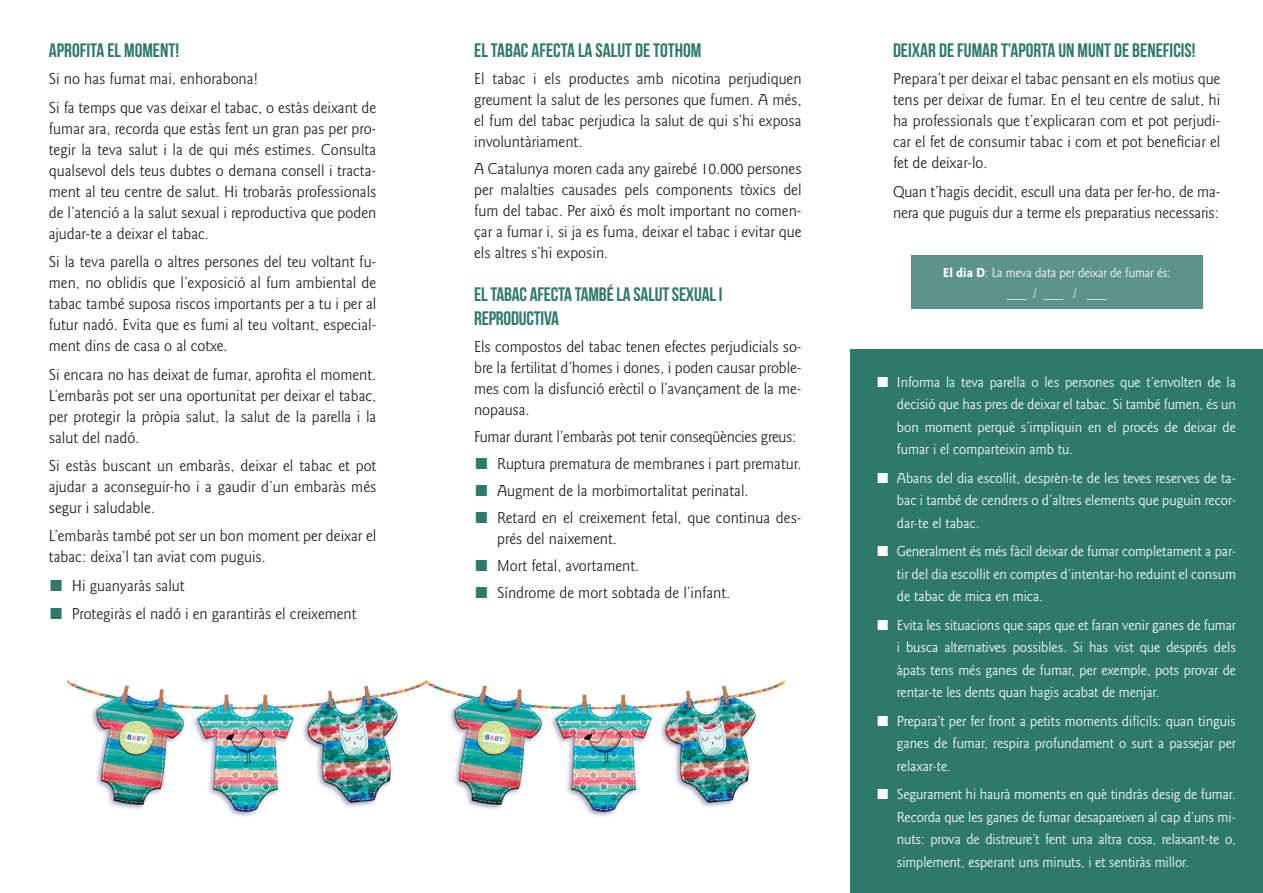
<style>
.page{position:relative;width:1263px;height:893px;background:#fff}
.page>*{position:absolute;margin:0;border:0;box-sizing:border-box;transform-origin:0 0}
.titol{font:700 19.5px/24px "Bebas Neue";color:#2e786c}
.texto{font:16.5px/21px "Goudy Sans Std";color:#231f20;text-align:justify}
.texto-2{font:15px/22.5px "Goudy Sans Std";color:#fff;text-align:justify}
.t1{font:13.5px/21px "Goudy Sans Std";letter-spacing:-.01em;color:#fff;text-align:center}
.s1{font-family:"Bryant";color:#2e786c}
.s2{font-weight:700}
.s3{font-family:"Bryant"}
</style>
<div class="page">
<div style="left:911px;top:255px;width:292px;height:54px;background:#5d938a"></div>
<div style="left:850px;top:350px;width:413px;height:543px;background:#2e786c"></div>
<img style="left:67px;top:680px;width:358px;height:137px">
<img style="left:425px;top:680px;width:360px;height:137px">
<p class="titol" style="left:49px;top:38px;width:132px">APROFITA EL MOMENT!</p>
<p class="texto" style="left:49px;top:69px;width:211px">Si no has fumat mai, enhorabona!</p>
<p class="texto" style="left:49px;top:97px;width:329px">Si fa temps que vas deixar el tabac, o estàs deixant de fumar ara, recorda que estàs fent un gran pas per pro&shy;tegir la teva salut i la de qui més estimes. Consulta qualsevol dels teus dubtes o demana consell i tracta&shy;ment al teu centre de salut. Hi trobaràs professionals de l’atenció a la salut sexual i reproductiva que poden ajudar-te a deixar el tabac.</p>
<p class="texto" style="left:49px;top:251px;width:329px">Si la teva parella o altres persones del teu voltant fu&shy;men, no oblidis que l’exposició al fum ambiental de tabac també suposa riscos importants per a tu i per al futur nadó. Evita que es fumi al teu voltant, especial&shy;ment dins de casa o al cotxe.</p>
<p class="texto" style="left:49px;top:364px;width:329px">Si encara no has deixat de fumar, aprofita el moment.<br>L’embaràs pot ser una oportunitat per deixar el tabac, per protegir la pròpia salut, la salut de la parella i la salut del nadó.</p>
<p class="texto" style="left:49px;top:455px;width:329px">Si estàs buscant un embaràs, deixar el tabac et pot ajudar a aconseguir-ho i a gaudir d’un embaràs més segur i saludable.</p>
<p class="texto" style="left:49px;top:526px;width:329px">L’embaràs també pot ser un bon moment per deixar el tabac: deixa’l tan aviat com puguis.</p>
<p class="texto" style="left:49px;top:575px;width:137px"><span class="s1">q</span> Hi guanyaràs salut</p>
<p class="texto" style="left:49px;top:604px;width:309px"><span class="s1">q</span> Protegiràs el nadó i en garantiràs el creixement</p>
<p class="titol" style="left:474px;top:38px;width:229px">EL TABAC AFECTA LA SALUT DE TOTHOM</p>
<p class="texto" style="left:474px;top:69px;width:329px">El tabac i els productes amb nicotina perjudiquen greument la salut de les persones que fumen. A més, el fum del tabac perjudica la salut de qui s’hi exposa involuntàriament.</p>
<p class="texto" style="left:474px;top:159px;width:329px">A Catalunya moren cada any gairebé 10.000 persones per malalties causades pels components tòxics del fum del tabac. Per això és molt important no comen&shy;çar a fumar i, si ja es fuma, deixar el tabac i evitar que els altres s’hi exposin.</p>
<p class="titol" style="left:474px;top:282px;width:250px">EL TABAC AFECTA TAMBÉ LA SALUT SEXUAL I<br>REPRODUCTIVA</p>
<p class="texto" style="left:474px;top:336px;width:329px">Els compostos del tabac tenen efectes perjudicials so&shy;bre la fertilitat d’homes i dones, i poden causar proble&shy;mes com la disfunció erèctil o l’avançament de la me&shy;nopausa.</p>
<p class="texto" style="left:474px;top:426px;width:324px">Fumar durant l’embaràs pot tenir conseqüències greus:</p>
<p class="texto" style="left:474px;top:453px;width:329px"><span class="s1">q</span> Ruptura prematura de membranes i part prematur.</p>
<p class="texto" style="left:474px;top:480px;width:276px"><span class="s1">q</span> Augment de la morbimortalitat perinatal.</p>
<p class="texto" style="left:497px;top:507px;width:306px;text-indent:-23px"><span class="s1">q</span> Retard en el creixement fetal, que continua des&shy;prés del naixement.</p>
<p class="texto" style="left:474px;top:555px;width:167px"><span class="s1">q</span> Mort fetal, avortament.</p>
<p class="texto" style="left:474px;top:582px;width:258px"><span class="s1">q</span> Síndrome de mort sobtada de l’infant.</p>
<p class="titol" style="left:893px;top:38px;width:304px">DEIXAR DE FUMAR T’APORTA UN MUNT DE BENEFICIS!</p>
<p class="texto" style="left:893px;top:69px;width:329px">Prepara’t per deixar el tabac pensant en els motius que tens per deixar de fumar. En el teu centre de salut, hi ha professionals que t’explicaran com et pot perjudi&shy;car el fet de consumir tabac i com et pot beneficiar el fet de deixar-lo.</p>
<p class="texto" style="left:893px;top:181px;width:329px">Quan t’hagis decidit, escull una data per fer-ho, de ma&shy;nera que puguis dur a terme els preparatius necessaris:</p>
<p class="t1" style="left:943px;top:262px;width:229px"><span class="s2">El dia D</span>: La meva data per deixar de fumar és: ___ / ___ / ___</p>
<p class="texto-2" style="left:897px;top:371px;width:341px;text-indent:-21px"><span class="s3">q</span> Informa la teva parella o les persones que t’envolten de la decisió que has pres de deixar el tabac. Si també fumen, és un bon moment perquè s’impliquin en el procés de deixar de fumar i el comparteixin amb tu.</p>
<p class="texto-2" style="left:897px;top:467px;width:340px;text-indent:-21px"><span class="s3">q</span> Abans del dia escollit, desprèn-te de les teves reserves de ta&shy;bac i també de cendrers o d’altres elements que puguin recor&shy;dar-te el tabac.</p>
<p class="texto-2" style="left:897px;top:540px;width:340px;text-indent:-21px"><span class="s3">q</span> Generalment és més fàcil deixar de fumar completament a par&shy;tir del dia escollit en comptes d’intentar-ho reduint el consum de tabac de mica en mica.</p>
<p class="texto-2" style="left:897px;top:614px;width:341px;text-indent:-21px"><span class="s3">q</span> Evita les situacions que saps que et faran venir ganes de fumar i busca alternatives possibles. Si has vist que després dels àpats tens més ganes de fumar, per exemple, pots provar de rentar-te les dents quan hagis acabat de menjar.</p>
<p class="texto-2" style="left:897px;top:710px;width:340px;text-indent:-21px"><span class="s3">q</span> Prepara’t per fer front a petits moments difícils: quan tinguis ganes de fumar, respira profundament o surt a passejar per relaxar-te.</p>
<p class="texto-2" style="left:897px;top:783px;width:341px;text-indent:-21px"><span class="s3">q</span> Segurament hi haurà moments en què tindràs desig de fumar.<br>Recorda que les ganes de fumar desapareixen al cap d’uns mi&shy;nuts: prova de distreure’t fent una altra cosa, relaxant-te o, simplement, esperant uns minuts, i et sentiràs millor.</p>
</div>
